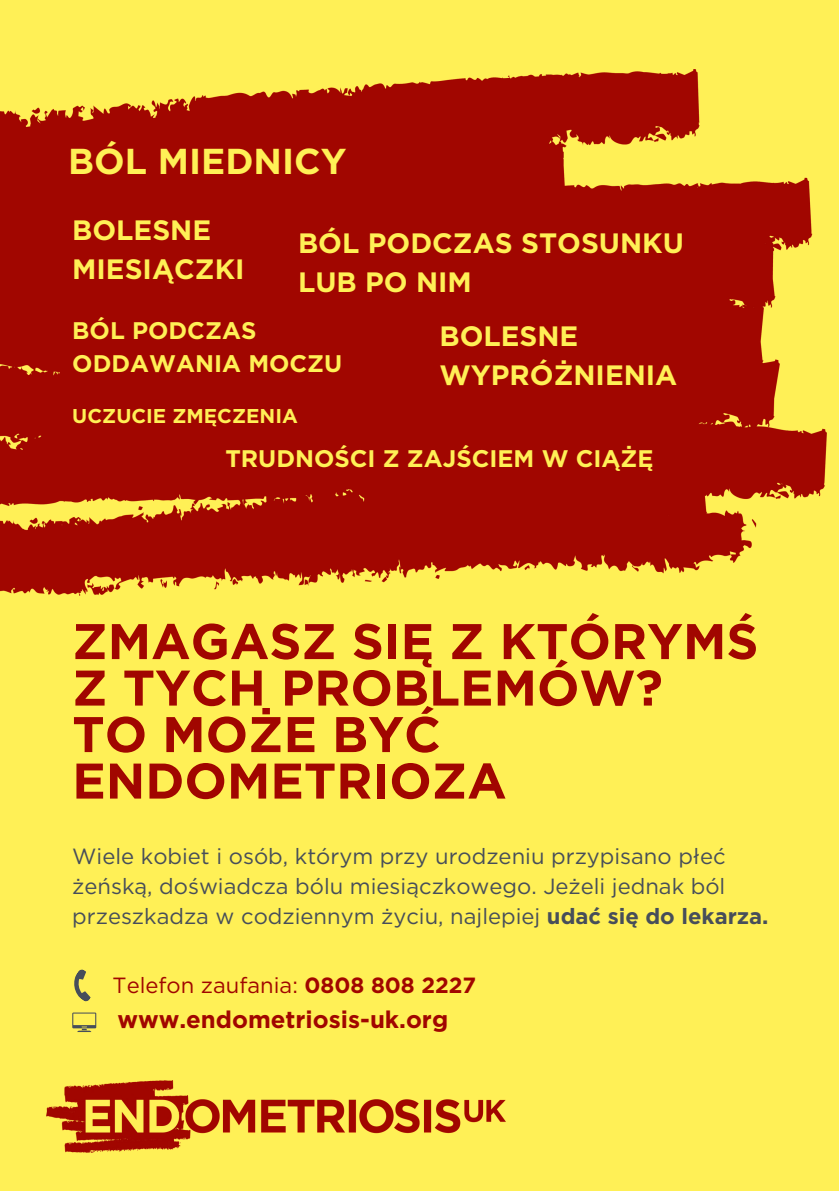
<style>
.page{position:relative;width:839px;height:1191px;background:#fff}
.page>*{position:absolute;margin:0;border:0;box-sizing:border-box;transform-origin:0 0}
.t1{font:700 50px/46.4px "Gotham";color:#a10600}
.t2{font:700 36px "Gotham";color:#fff056}
.t3{font:700 28px/39px "Gotham";color:#fff056}
.t4{font:700 24px "Gotham";color:#fff056}
.t5{font:700 24px "Gotham";color:#a10600}
.t6{font:22px/30px "Gotham";color:#474e5a}
.t7{font:22px "Gotham";color:#a10600}
.t8{font:700 20px "Gotham";color:#fff056}
.s1{font-weight:700}
</style>
<div class="page">
<div style="left:0;top:0;width:838px;height:1191px;background:#fff056"></div>
<img style="left:0;top:69px;width:826px;height:527px">
<img style="left:46px;top:1080px;width:459px;height:72px">
<svg style="left:72px;top:1013px;width:24px;height:19px"></svg>
<svg style="left:74px;top:969px;width:17px;height:33px"></svg>
<p class="t2" style="left:68px;top:145px;width:280px">BÓL MIEDNICY</p>
<p class="t3" style="left:72px;top:212px;width:140px">BOLESNE</p>
<p class="t3" style="left:72px;top:251px;width:174px">MIESIĄCZKI</p>
<p class="t3" style="left:298px;top:225px;width:387px">BÓL PODCZAS STOSUNKU</p>
<p class="t3" style="left:298px;top:264px;width:175px">LUB PO NIM</p>
<p class="t4" style="left:72px;top:320px;width:186px">BÓL PODCZAS</p>
<p class="t4" style="left:72px;top:353px;width:272px">ODDAWANIA MOCZU</p>
<p class="t8" style="left:72px;top:407px;width:227px">UCZUCIE ZMĘCZENIA</p>
<p class="t3" style="left:439px;top:318px;width:239px">BOLESNE<br>WYPRÓŻNIENIA</p>
<p class="t4" style="left:225px;top:448px;width:429px">TRUDNOŚCI Z ZAJŚCIEM W CIĄŻĘ</p>
<p class="t1" style="left:72px;top:621px;width:687px">ZMAGASZ SIĘ Z KTÓRYMŚ<br>Z TYCH PROBLEMÓW?</p>
<p class="t1" style="left:72px;top:714px;width:436px">TO MOŻE BYĆ<br>ENDOMETRIOZA</p>
<p class="t6" style="left:72px;top:841px;width:697px">Wiele kobiet i osób, którym przy urodzeniu przypisano płeć żeńską, doświadcza bólu miesiączkowego. Jeżeli jednak ból przeszkadza w codziennym życiu, najlepiej <span class="s1">udać się do lekarza.</span></p>
<p class="t7" style="left:113px;top:972px;width:365px">Telefon zaufania: <span class="s1">0808 808 2227</span></p>
<p class="t5" style="left:117px;top:1005px;width:332px">www.endometriosis-uk.org</p>
</div>
